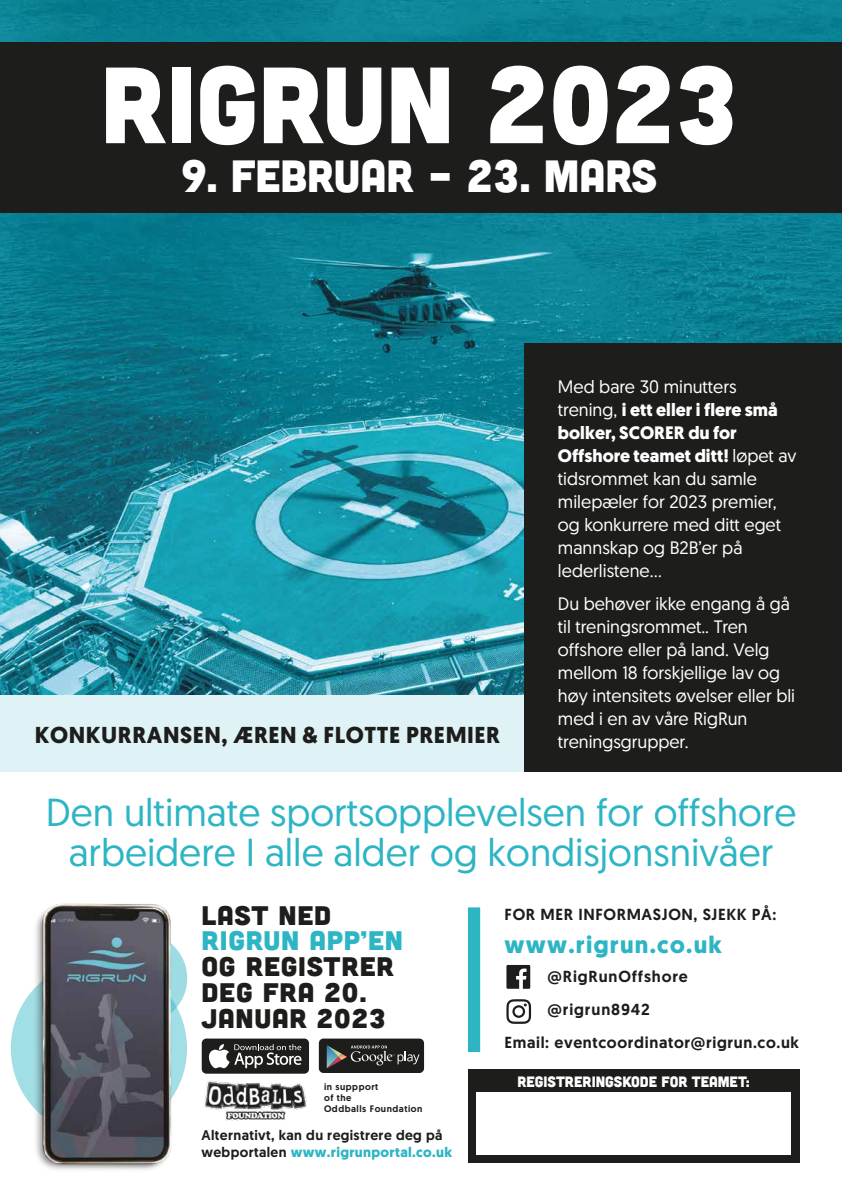
<style>
.page{position:relative;width:842px;height:1191px;background:#fff}
.page>*{position:absolute;margin:0;border:0;box-sizing:border-box;transform-origin:0 0}
.t1{font:108px "Cubano Sharp";color:#fff}
.t2{font:45.1px "Cubano Sharp";color:#fff}
.t3{font:39px/40px "Geomanist";color:#2db5c4;text-align:center}
.t4{font:26.8px/25.9px "Cubano Sharp";letter-spacing:.025em;color:#1d1d1b;scale:1.07 1}
.t5{font:26.8px "Cubano Sharp";letter-spacing:.025em;color:#2db5c4;scale:1.07 1}
.t6{font:700 24px "Geomanist";letter-spacing:.055em;color:#2db5c4}
.t7{font:700 23px "Geomanist";letter-spacing:.025em;color:#1d1d1b}
.t8{font:18px/23px "Geomanist";color:#fff}
.t9{font:500 16px/33.4px "Geomanist";letter-spacing:.04em;color:#1d1d1b}
.t10{font:15px "Cubano Sharp";color:#fff}
.t11{font:500 14px/17px "Geomanist";letter-spacing:.025em;color:#1d1d1b}
.t12{font:500 9.4px/11.3px "Geomanist";letter-spacing:.055em;color:#1d1d1b}
.s1{font-weight:700}
.s2{font-weight:700;color:#2db5c4}
</style>
<div class="page">
<div style="left:0;top:694px;width:524px;height:77px;background:#dff3f6"></div>
<img style="left:0;top:0;width:842px;height:694px">
<div style="left:0;top:43px;width:842px;height:170px;background:#1d1d1b"></div>
<div style="left:524px;top:343px;width:318px;height:428px;background:#1d1d1b"></div>
<div style="left:468px;top:1069px;width:331px;height:93px;background:#1d1d1b"></div>
<svg style="left:506px;top:965px;width:24px;height:23px"></svg>
<svg style="left:506px;top:999px;width:25px;height:24px"></svg>
<div style="left:476px;top:1092px;width:315px;height:62px;background:#fff"></div>
<div style="left:468px;top:907px;width:12px;height:145px;background:#2db5c4"></div>
<div style="left:11px;top:960px;width:176px;height:176px;background:#a2dee5;border-radius:50%"></div>
<div style="left:97px;top:933px;width:90px;height:90px;background:#9ddce3;border-radius:50%"></div>
<img style="left:30px;top:903px;width:148px;height:267px">
<div style="left:319px;top:1038px;width:105px;height:35px;background:#1d1d1b;border-radius:5px"></div>
<svg style="left:327px;top:1045px;width:92px;height:23px"></svg>
<div style="left:202px;top:1038px;width:107px;height:35px;background:#1d1d1b;border-radius:5px"></div>
<svg style="left:208px;top:1044px;width:93px;height:24px"></svg>
<img style="left:204px;top:1080px;width:103px;height:40px">
<h1 class="t1" style="left:101px;top:34px;width:639px">RIGRUN 2023</h1>
<h2 class="t2" style="left:181px;top:147px;width:477px">9. FEBRUAR – 23. MARS</h2>
<p class="t7" style="left:35px;top:720px;width:467px">KONKURRANSEN, ÆREN &amp; FLOTTE PREMIER</p>
<p class="t8" style="left:558px;top:374px;width:240px">Med bare 30 minutters trening, <span class="s1">i ett eller i flere små bolker, SCORER du for<br>Offshore teamet ditt!</span> løpet av tidsrommet kan du samle milepæler for 2023 premier, og konkurrere med ditt eget mannskap og B2B’er på lederlistene…</p>
<p class="t8" style="left:558px;top:591px;width:239px">Du behøver ikke engang å gå til treningsrommet.. Tren offshore eller på land. Velg mellom 18 forskjellige lav og høy intensitets øvelser eller bli med i en av våre RigRun treningsgrupper.</p>
<h3 class="t3" style="left:46px;top:791px;width:752px">Den ultimate sportsopplevelsen for offshore arbeidere I alle alder og kondisjonsnivåer</h3>
<h3 class="t4" style="left:202px;top:900px;width:123px">LAST NED</h3>
<h3 class="t5" style="left:202px;top:923px;width:190px">RIGRUN APP’EN</h3>
<h3 class="t4" style="left:202px;top:952px;width:181px">OG REGISTRER<br>DEG FRA 20.<br>JANUAR 2023</h3>
<p class="t12" style="left:324px;top:1080px;width:100px">in suppport<br>of the<br>Oddballs Foundation</p>
<p class="t11" style="left:202px;top:1126px;width:252px">Alternativt, kan du registrere deg på webportalen <span class="s2">www.rigrunportal.co.uk</span></p>
<p class="t9" style="left:505px;top:898px;width:273px">FOR MER INFORMASJON, SJEKK PÅ:</p>
<h3 class="t6" style="left:504px;top:928px;width:219px">www.rigrun.co.uk</h3>
<p class="t9" style="left:547px;top:960px;width:142px">@RigRunOffshore</p>
<p class="t9" style="left:504px;top:992px;width:296px;text-indent:43px">@rigrun8942<br>Email: eventcoordinator@rigrun.co.uk</p>
<p class="t10" style="left:517px;top:1072px;width:234px">REGISTRERINGSKODE FOR TEAMET:</p>
</div>
